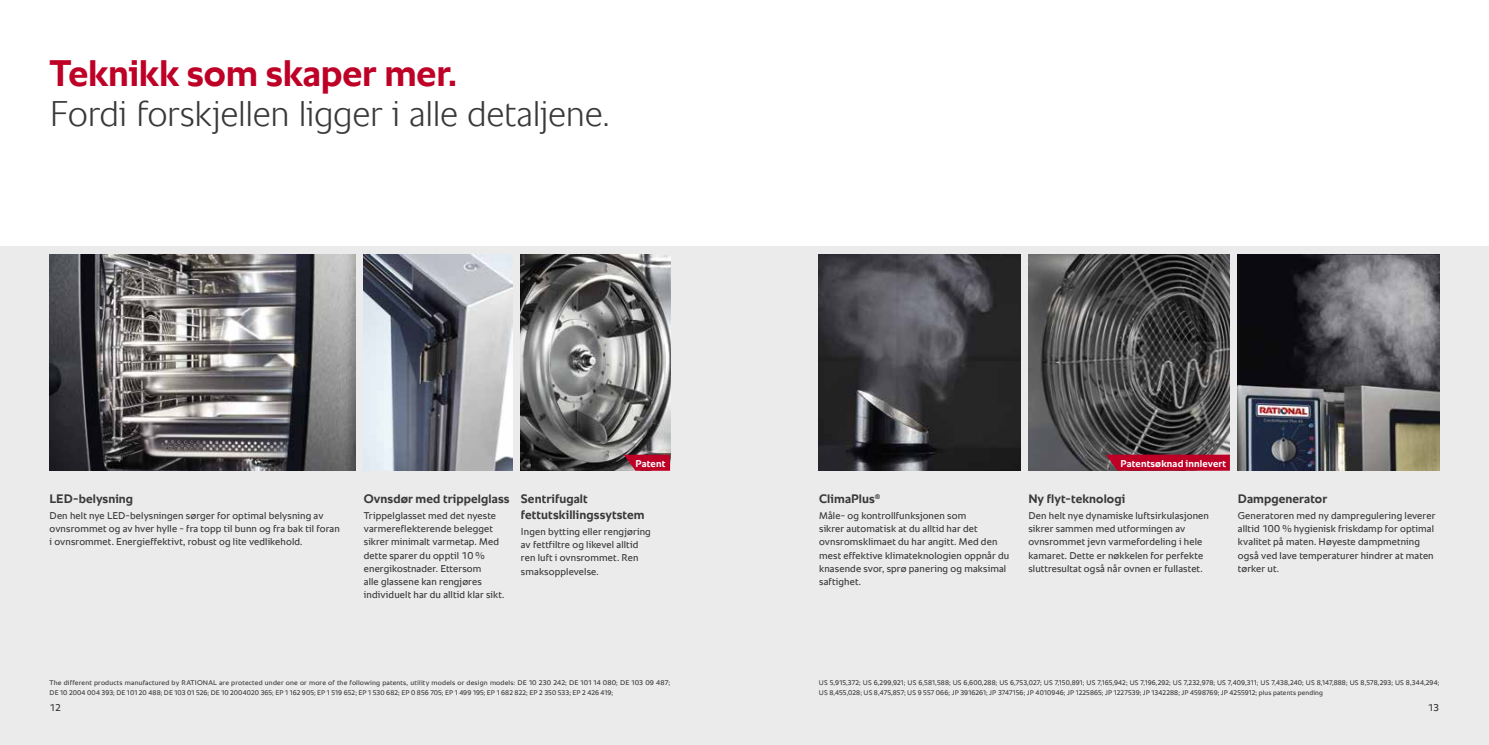
<style>
.page{position:relative;width:1489px;height:745px;background:#fff}
.page>*{position:absolute;margin:0;border:0;box-sizing:border-box;transform-origin:0 0}
.t1{font:700 37.5px "RATIONAL Sans TT";letter-spacing:-.005em;color:#be0027}
.t2{font:300 36.25px "RATIONAL Sans TT";letter-spacing:-.01em;color:#393939}
.t3{font:700 12.5px/16px "RATIONAL Sans TT";letter-spacing:.01em;color:#393939}
.t4{font:10px/13.2px "RATIONAL Sans TT";letter-spacing:.015em;color:#393939}
.t5{font:700 10px "RATIONAL Sans TT";letter-spacing:.015em;color:#fff}
.t6{font:6.88px/9.4px "RATIONAL Sans TT";letter-spacing:.02em;color:#393939}
.t7{font:6.88px/9.4px "RATIONAL Sans TT";letter-spacing:.02em;color:#393939;scale:1.04 1}
</style>
<div class="page">
<div style="left:0;top:246px;width:1488px;height:498px;background:#ebebeb"></div>
<img style="left:1028px;top:254px;width:201px;height:216px">
<img style="left:50px;top:254px;width:306px;height:216px">
<img style="left:364px;top:254px;width:148px;height:216px">
<img style="left:819px;top:254px;width:201px;height:216px">
<img style="left:521px;top:254px;width:149px;height:216px">
<svg style="left:624px;top:454px;width:46px;height:16px"></svg>
<img style="left:1237px;top:254px;width:202px;height:216px">
<svg style="left:1105px;top:454px;width:124px;height:16px;background:#b5082c"></svg>
<h1 class="t1" style="left:50px;top:46px;width:409px">Teknikk som skaper mer.</h1>
<h2 class="t2" style="left:50px;top:88px;width:561px">Fordi forskjellen ligger i alle detaljene.</h2>
<p class="t3" style="left:50px;top:490px;width:85px">LED-belysning</p>
<p class="t4" style="left:50px;top:508px;width:292px">Den helt nye LED-belysningen sørger for optimal belysning av ovnsrommet og av hver hylle - fra topp til bunn og fra bak til foran i ovnsrommet. Energieffektivt, robust og lite vedlikehold.</p>
<p class="t3" style="left:364px;top:490px;width:147px">Ovnsdør med trippelglass</p>
<p class="t4" style="left:364px;top:508px;width:142px">Trippelglasset med det nyeste varmereflekterende belegget sikrer minimalt varmetap. Med dette sparer du opptil 10 % energikostnader. Ettersom<br>alle glassene kan rengjøres individuelt har du alltid klar sikt.</p>
<p class="t5" style="left:635px;top:456px;width:31px">Patent</p>
<p class="t5" style="left:1120px;top:455px;width:107px">Patentsøknad innlevert</p>
<p class="t3" style="left:1028px;top:490px;width:98px">Ny flyt-teknologi</p>
<p class="t4" style="left:1028px;top:508px;width:182px">Den helt nye dynamiske luftsirkulasjonen sikrer sammen med utformingen av ovnsrommet jevn varmefordeling i hele kamaret. Dette er nøkkelen for perfekte sluttresultat også når ovnen er fullastet.</p>
<p class="t3" style="left:819px;top:490px;width:63px">ClimaPlus<sup>®</sup></p>
<p class="t4" style="left:819px;top:508px;width:192px">Måle- og kontrollfunksjonen som<br>sikrer automatisk at du alltid har det ovnsromsklimaet du har angitt. Med den mest effektive klimateknologien oppnår du knasende svor, sprø panering og maksimal saftighet.</p>
<p class="t3" style="left:521px;top:490px;width:125px">Sentrifugalt fettutskillingssytstem</p>
<p class="t4" style="left:521px;top:524px;width:131px">Ingen bytting eller rengjøring av fettfiltre og likevel alltid ren luft i ovnsrommet. Ren smaksopplevelse.</p>
<p class="t3" style="left:1237px;top:490px;width:91px">Dampgenerator</p>
<p class="t4" style="left:1237px;top:508px;width:199px">Generatoren med ny dampregulering leverer alltid 100 % hygienisk friskdamp for optimal kvalitet på maten. Høyeste dampmetning også ved lave temperaturer hindrer at maten tørker ut.</p>
<p class="t7" style="left:50px;top:678px;width:598px">The different products manufactured by RATIONAL are protected under one or more of the following patents, utility models or design models: DE 10 230 242; DE 101 14 080; DE 103 09 487;<br>DE 10 2004 004 393; DE 101 20 488; DE 103 01 526; DE 10 2004020 365; EP 1 162 905; EP 1 519 652; EP 1 530 682; EP 0 856 705; EP 1 499 195; EP 1 682 822; EP 2 350 533; EP 2 426 419;</p>
<p class="t6" style="left:819px;top:678px;width:622px">US 5,915,372; US 6,299,921; US 6,581,588; US 6,600,288; US 6,753,027; US 7,150,891; US 7,165,942; US 7,196,292; US 7,232,978; US 7,409,311; US 7,438,240; US 8,147,888; US 8,578,293; US 8,344,294;<br>US 8,455,028; US 8,475,857; US 9 557 066; JP 3916261; JP 3747156; JP 4010946; JP 1225865; JP 1227539; JP 1342288; JP 4598769; JP 4255912; plus patents pending</p>
<p class="t4" style="left:50px;top:700px;width:13px">12</p>
<p class="t4" style="left:1427px;top:700px;width:13px">13</p>
</div>
